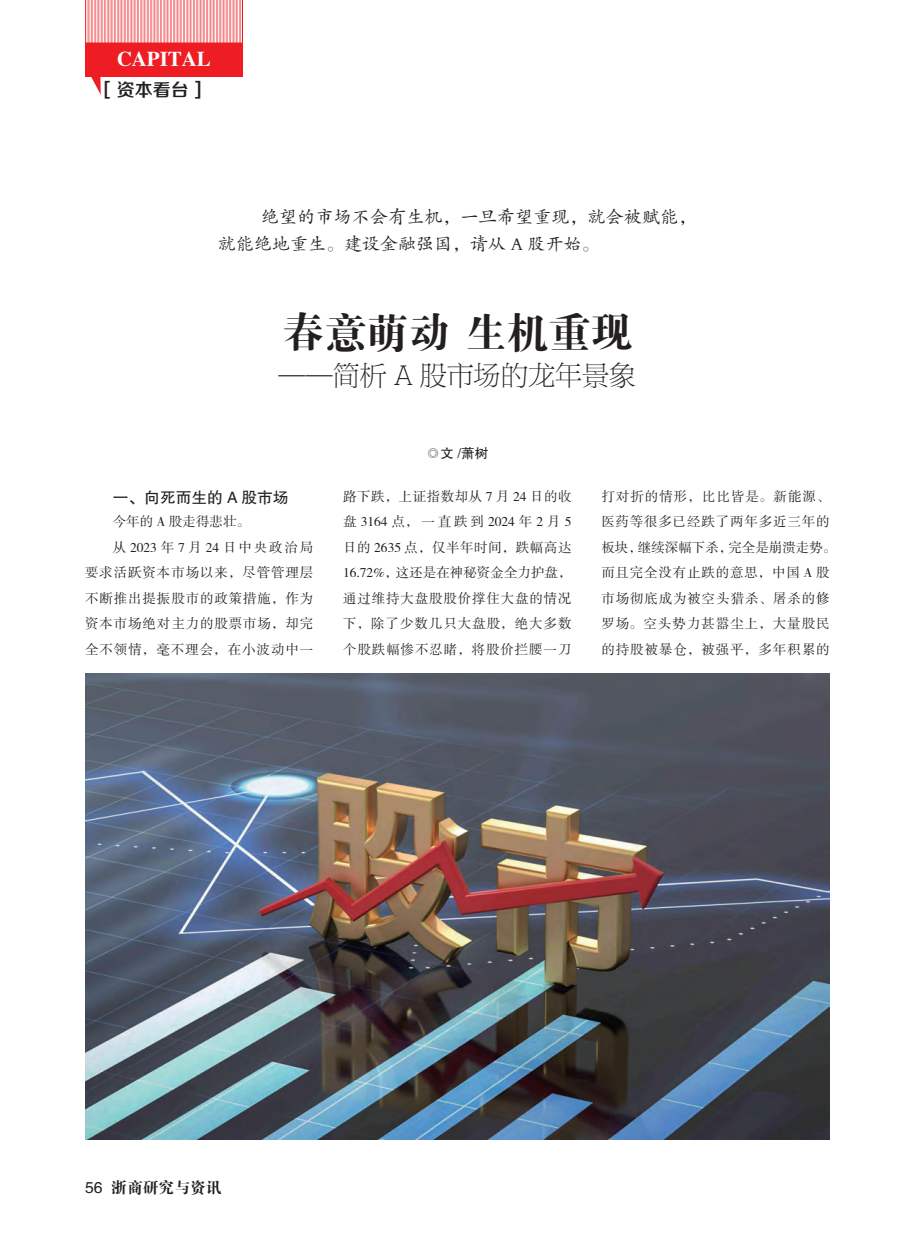
<style>
.page{position:relative;width:919px;height:1238px;background:#fff}
.page>*{position:absolute;margin:0;border:0;box-sizing:border-box;transform-origin:0 0}
.大标题{font:42px "FZDBSK GBK1 0";color:#231f20}
.副标题{font:27px "FZNBSK GBK1 0";color:#231f20}
.栏目英文{font:21px "FZXBSK GBK1 0";color:#fff}
.引题{font:18px/27px "FZKTK GBK1 0";letter-spacing:.01em;color:#231f20}
.栏目中文{font:18px "FZZZHONGJW GB1 0";color:#231f20}
.小标题-顶格{font:15.75px "FZHTK GBK1 0";color:#231f20}
.t1{font:15.75px "FZDBSK GBK1 0";color:#231f20}
.正文{font:13.5px/25.5px "FZSSK GBK1 0";letter-spacing:.065em;color:#231f20;text-align:justify}
.正文-2{font:13.5px "FZSSK GBK1 0";color:#231f20}
.t2{font:13.5px "FZHTK GBK1 0";color:#231f20}
.s1{font-family:"FZHTK GBK1 0"}
</style>
<div class="page">
<svg style="left:85px;top:0;width:157px;height:77px;background:#f03c41"></svg>
<hr style="left:86px;top:0;width:1px;height:43px;background:#fff">
<hr style="left:92px;top:0;width:1px;height:43px;background:#fff">
<hr style="left:97px;top:0;width:1px;height:43px;background:#fff">
<hr style="left:103px;top:0;width:1px;height:43px;background:#fff">
<hr style="left:109px;top:0;width:1px;height:43px;background:#fff">
<hr style="left:115px;top:0;width:1px;height:43px;background:#fff">
<hr style="left:120px;top:0;width:1px;height:43px;background:#fff">
<hr style="left:126px;top:0;width:1px;height:43px;background:#fff">
<hr style="left:132px;top:0;width:1px;height:43px;background:#fff">
<hr style="left:138px;top:0;width:1px;height:43px;background:#fff">
<hr style="left:143px;top:0;width:1px;height:43px;background:#fff">
<hr style="left:149px;top:0;width:1px;height:43px;background:#fff">
<hr style="left:155px;top:0;width:1px;height:43px;background:#fff">
<hr style="left:161px;top:0;width:1px;height:43px;background:#fff">
<hr style="left:166px;top:0;width:1px;height:43px;background:#fff">
<hr style="left:172px;top:0;width:1px;height:43px;background:#fff">
<hr style="left:178px;top:0;width:1px;height:43px;background:#fff">
<hr style="left:183px;top:0;width:1px;height:43px;background:#fff">
<hr style="left:189px;top:0;width:1px;height:43px;background:#fff">
<hr style="left:195px;top:0;width:1px;height:43px;background:#fff">
<hr style="left:201px;top:0;width:1px;height:43px;background:#fff">
<hr style="left:206px;top:0;width:1px;height:43px;background:#fff">
<hr style="left:212px;top:0;width:1px;height:43px;background:#fff">
<hr style="left:218px;top:0;width:1px;height:43px;background:#fff">
<hr style="left:224px;top:0;width:1px;height:43px;background:#fff">
<hr style="left:229px;top:0;width:1px;height:43px;background:#fff">
<hr style="left:235px;top:0;width:1px;height:43px;background:#fff">
<hr style="left:241px;top:0;width:1px;height:43px;background:#fff">
<hr style="left:87px;top:0;width:1px;height:43px;background:#fff">
<hr style="left:93px;top:0;width:1px;height:43px;background:#fff">
<hr style="left:99px;top:0;width:1px;height:43px;background:#fff">
<hr style="left:105px;top:0;width:1px;height:43px;background:#fff">
<hr style="left:110px;top:0;width:1px;height:43px;background:#fff">
<hr style="left:116px;top:0;width:1px;height:43px;background:#fff">
<hr style="left:122px;top:0;width:1px;height:43px;background:#fff">
<hr style="left:128px;top:0;width:1px;height:43px;background:#fff">
<hr style="left:133px;top:0;width:1px;height:43px;background:#fff">
<hr style="left:139px;top:0;width:1px;height:43px;background:#fff">
<hr style="left:145px;top:0;width:1px;height:43px;background:#fff">
<hr style="left:151px;top:0;width:1px;height:43px;background:#fff">
<hr style="left:156px;top:0;width:1px;height:43px;background:#fff">
<hr style="left:162px;top:0;width:1px;height:43px;background:#fff">
<hr style="left:168px;top:0;width:1px;height:43px;background:#fff">
<hr style="left:173px;top:0;width:1px;height:43px;background:#fff">
<hr style="left:179px;top:0;width:1px;height:43px;background:#fff">
<hr style="left:185px;top:0;width:1px;height:43px;background:#fff">
<hr style="left:191px;top:0;width:1px;height:43px;background:#fff">
<hr style="left:196px;top:0;width:1px;height:43px;background:#fff">
<hr style="left:202px;top:0;width:1px;height:43px;background:#fff">
<hr style="left:208px;top:0;width:1px;height:43px;background:#fff">
<hr style="left:214px;top:0;width:1px;height:43px;background:#fff">
<hr style="left:219px;top:0;width:1px;height:43px;background:#fff">
<hr style="left:225px;top:0;width:1px;height:43px;background:#fff">
<hr style="left:231px;top:0;width:1px;height:43px;background:#fff">
<hr style="left:237px;top:0;width:1px;height:43px;background:#fff">
<hr style="left:89px;top:0;width:1px;height:43px;background:#fff">
<hr style="left:94px;top:0;width:1px;height:43px;background:#fff">
<hr style="left:100px;top:0;width:1px;height:43px;background:#fff">
<hr style="left:106px;top:0;width:1px;height:43px;background:#fff">
<hr style="left:112px;top:0;width:1px;height:43px;background:#fff">
<hr style="left:117px;top:0;width:1px;height:43px;background:#fff">
<hr style="left:123px;top:0;width:1px;height:43px;background:#fff">
<hr style="left:129px;top:0;width:1px;height:43px;background:#fff">
<hr style="left:135px;top:0;width:1px;height:43px;background:#fff">
<hr style="left:140px;top:0;width:1px;height:43px;background:#fff">
<hr style="left:146px;top:0;width:1px;height:43px;background:#fff">
<hr style="left:152px;top:0;width:1px;height:43px;background:#fff">
<hr style="left:158px;top:0;width:1px;height:43px;background:#fff">
<hr style="left:163px;top:0;width:1px;height:43px;background:#fff">
<hr style="left:169px;top:0;width:1px;height:43px;background:#fff">
<hr style="left:175px;top:0;width:1px;height:43px;background:#fff">
<hr style="left:181px;top:0;width:1px;height:43px;background:#fff">
<hr style="left:186px;top:0;width:1px;height:43px;background:#fff">
<hr style="left:192px;top:0;width:1px;height:43px;background:#fff">
<hr style="left:198px;top:0;width:1px;height:43px;background:#fff">
<hr style="left:204px;top:0;width:1px;height:43px;background:#fff">
<hr style="left:209px;top:0;width:1px;height:43px;background:#fff">
<hr style="left:215px;top:0;width:1px;height:43px;background:#fff">
<hr style="left:221px;top:0;width:1px;height:43px;background:#fff">
<hr style="left:227px;top:0;width:1px;height:43px;background:#fff">
<hr style="left:232px;top:0;width:1px;height:43px;background:#fff">
<hr style="left:238px;top:0;width:1px;height:43px;background:#fff">
<hr style="left:90px;top:0;width:1px;height:43px;background:#fff">
<hr style="left:96px;top:0;width:1px;height:43px;background:#fff">
<hr style="left:102px;top:0;width:1px;height:43px;background:#fff">
<hr style="left:107px;top:0;width:1px;height:43px;background:#fff">
<hr style="left:113px;top:0;width:1px;height:43px;background:#fff">
<hr style="left:119px;top:0;width:1px;height:43px;background:#fff">
<hr style="left:125px;top:0;width:1px;height:43px;background:#fff">
<hr style="left:130px;top:0;width:1px;height:43px;background:#fff">
<hr style="left:136px;top:0;width:1px;height:43px;background:#fff">
<hr style="left:142px;top:0;width:1px;height:43px;background:#fff">
<hr style="left:148px;top:0;width:1px;height:43px;background:#fff">
<hr style="left:153px;top:0;width:1px;height:43px;background:#fff">
<hr style="left:159px;top:0;width:1px;height:43px;background:#fff">
<hr style="left:165px;top:0;width:1px;height:43px;background:#fff">
<hr style="left:171px;top:0;width:1px;height:43px;background:#fff">
<hr style="left:176px;top:0;width:1px;height:43px;background:#fff">
<hr style="left:182px;top:0;width:1px;height:43px;background:#fff">
<hr style="left:188px;top:0;width:1px;height:43px;background:#fff">
<hr style="left:194px;top:0;width:1px;height:43px;background:#fff">
<hr style="left:199px;top:0;width:1px;height:43px;background:#fff">
<hr style="left:205px;top:0;width:1px;height:43px;background:#fff">
<hr style="left:211px;top:0;width:1px;height:43px;background:#fff">
<hr style="left:216px;top:0;width:1px;height:43px;background:#fff">
<hr style="left:222px;top:0;width:1px;height:43px;background:#fff">
<hr style="left:228px;top:0;width:1px;height:43px;background:#fff">
<hr style="left:234px;top:0;width:1px;height:43px;background:#fff">
<hr style="left:239px;top:0;width:1px;height:43px;background:#fff">
<svg style="left:85px;top:65px;width:16px;height:30px"></svg>
<img style="left:85px;top:674px;width:744px;height:465px">
<p class="栏目英文" style="left:117px;top:47px;width:96px">CAPITAL</p>
<p class="栏目中文" style="left:104px;top:80px;width:99px">[ 资本看台 ]</p>
<p class="引题" style="left:218px;top:204px;width:480px;text-indent:43px">绝望的市场不会有生机，一旦希望重现，就会被赋能，就能绝地重生。建设金融强国，请从 A 股开始。</p>
<p class="大标题" style="left:282px;top:310px;width:351px">春意萌动 生机重现</p>
<p class="副标题" style="left:278px;top:361px;width:359px">——简析 A 股市场的龙年景象</p>
<p class="t2" style="left:426px;top:446px;width:63px">◎◎ 文萧树</p>
<p class="小标题-顶格" style="left:113px;top:488px;width:177px">一、向死而生的 A 股市场</p>
<p class="正文-2" style="left:113px;top:514px;width:139px">今年的 A 股走得悲壮。</p>
<p class="正文" style="left:85px;top:535px;width:230px;text-indent:28px">从 2023 年 7 月 24 日中央政治局要求活跃资本市场以来，尽管管理层不断推出提振股市的政策措施，作为资本市场绝对主力的股票市场，却完全不领情，毫不理会，在小波动中一</p>
<p class="正文" style="left:343px;top:484px;width:230px">路下跌，上证指数却从 7 月 24 日的收盘3164点，一直跌到2024年2月5日的 2635 点，仅半年时间，跌幅高达16.72%，这还是在神秘资金全力护盘，通过维持大盘股股价撑住大盘的情况下，除了少数几只大盘股，绝大多数个股跌幅惨不忍睹，将股价拦腰一刀</p>
<p class="正文" style="left:601px;top:484px;width:236px;text-align:left">打对折的情形，比比皆是。新能源、医药等很多已经跌了两年多近三年的板块，继续深幅下杀，完全是崩溃走势。而且完全没有止跌的意思，中国 A 股市场彻底成为被空头猎杀、屠杀的修罗场。空头势力甚嚣尘上，大量股民的持股被暴仓，被强平，多年积累的</p>
<p class="t1" style="left:85px;top:1179px;width:138px"><span class="s1">56</span> 浙商研究与资讯</p>
</div>
